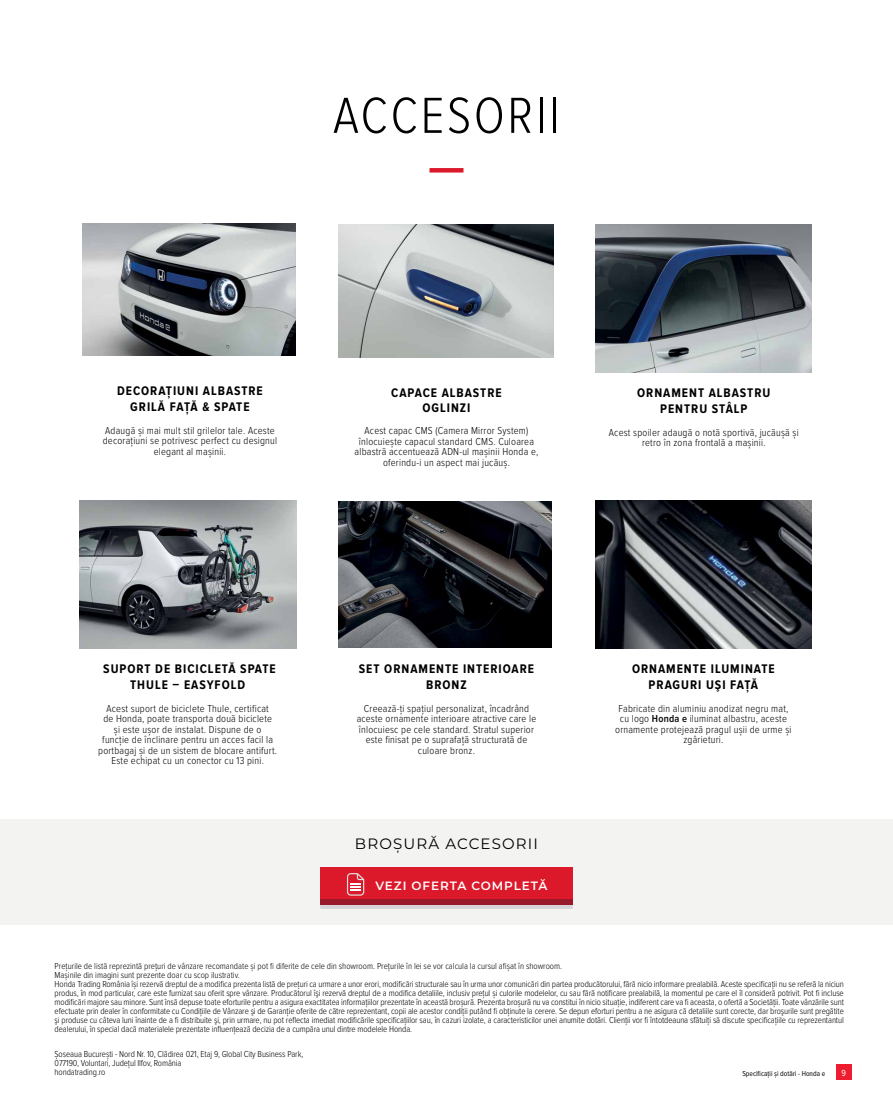
<style>
.page{position:relative;width:893px;height:1106px;background:#fff}
.page>*{position:absolute;margin:0;border:0;box-sizing:border-box;transform-origin:0 0}
.t1{font:300 52.5px "Proxima Nova Cond";letter-spacing:.05em;color:#000}
.t2{font:15px "Montserrat";letter-spacing:.075em;color:#000}
.t3{font:700 12.9px/15.5px "Proxima Nova Cond";letter-spacing:.075em;color:#000;text-align:center}
.t4{font:600 12px "Montserrat";letter-spacing:.075em;color:#fff}
.t5{font:300 10.5px/10.5px "Proxima Nova Cond";letter-spacing:.02em;color:#000;text-align:center}
.t6{font:9.15px "Proxima Nova A Cond";color:#fff}
.t7{font:300 9px/9px "Proxima Nova Cond";letter-spacing:-.01em;color:#000}
.t8{font:7.5px "Proxima Nova Cond";color:#000101}
.s1{font-weight:600}
</style>
<div class="page">
<div style="left:836px;top:1064px;width:16px;height:15px;background:#ed1c2f"></div>
<hr style="left:429px;top:168px;width:34px;height:4px;background:#db192b">
<img style="left:339px;top:225px;width:215px;height:132px">
<img style="left:79px;top:500px;width:217px;height:148px">
<img style="left:339px;top:502px;width:213px;height:145px">
<img style="left:595px;top:501px;width:216px;height:147px">
<img style="left:596px;top:225px;width:216px;height:147px">
<img style="left:82px;top:224px;width:214px;height:131px">
<div style="left:0;top:819px;width:893px;height:105px;background:#f3f3f1"></div>
<div style="left:320px;top:867px;width:253px;height:33px;background:#db192b"></div>
<svg style="left:320px;top:873px;width:253px;height:35px"></svg>
<h1 class="t1" style="left:333px;top:86px;width:229px">ACCESORII</h1>
<h3 class="t3" style="left:117px;top:384px;width:147px">DECORAȚIUNI ALBASTRE<br>GRILĂ FAȚĂ &amp; SPATE</h3>
<h3 class="t3" style="left:391px;top:385px;width:112px">CAPACE ALBASTRE<br>OGLINZI</h3>
<h3 class="t3" style="left:637px;top:385px;width:135px">ORNAMENT ALBASTRU<br>PENTRU STÂLP</h3>
<p class="t5" style="left:103px;top:425px;width:176px">Adaugă și mai mult stil grilelor tale. Aceste decorațiuni se potrivesc perfect cu designul elegant al mașinii.</p>
<p class="t5" style="left:355px;top:426px;width:185px">Acest capac CMS (Camera Mirror System) înlocuiește capacul standard CMS. Culoarea albastră accentuează ADN-ul mașinii Honda e, oferindu-i un aspect mai jucăuș.</p>
<p class="t5" style="left:609px;top:427px;width:191px">Acest spoiler adaugă o notă sportivă, jucăușă și retro în zona frontală a mașinii.</p>
<h3 class="t3" style="left:103px;top:661px;width:174px">SUPORT DE BICICLETĂ SPATE<br>THULE – EASYFOLD</h3>
<h3 class="t3" style="left:359px;top:661px;width:177px">SET ORNAMENTE INTERIOARE<br>BRONZ</h3>
<h3 class="t3" style="left:632px;top:661px;width:144px">ORNAMENTE ILUMINATE<br>PRAGURI UŞI FAȚĂ</h3>
<p class="t5" style="left:98px;top:703px;width:180px">Acest suport de biciclete Thule, certificat<br>de Honda, poate transporta două biciclete<br>și este ușor de instalat. Dispune de o<br>funcţie de înclinare pentru un acces facil la portbagaj și de un sistem de blocare antifurt.<br>Este echipat cu un conector cu 13 pini.</p>
<p class="t5" style="left:357px;top:703px;width:181px">Creează-ți spațiul personalizat, încadrând aceste ornamente interioare atractive care le înlocuiesc pe cele standard. Stratul superior este finisat pe o suprafață structurată de culoare bronz.</p>
<p class="t5" style="left:615px;top:703px;width:178px">Fabricate din aluminiu anodizat negru mat, cu logo <span class="s1">Honda e</span> iluminat albastru, aceste ornamente protejează pragul ușii de urme și zgârieturi.</p>
<h2 class="t2" style="left:355px;top:833px;width:185px">BROȘURĂ ACCESORII</h2>
<h3 class="t4" style="left:375px;top:877px;width:174px">VEZI OFERTA COMPLETĂ</h3>
<p class="t7" style="left:55px;top:961px;width:791px">Prețurile de listă reprezintă prețuri de vânzare recomandate și pot fi diferite de cele din showroom. Prețurile în lei se vor calcula la cursul afișat în showroom.<br>Mașinile din imagini sunt prezente doar cu scop ilustrativ.<br>Honda Trading România își rezervă dreptul de a modifica prezenta listă de prețuri ca urmare a unor erori, modificări structurale sau în urma unor comunicări din partea producătorului, fără nicio informare prealabilă. Aceste specificaţii nu se referă la niciun produs, în mod particular, care este furnizat sau oferit spre vânzare. Producătorul îşi rezervă dreptul de a modifica detaliile, inclusiv prețul și culorile modelelor, cu sau fără notificare prealabilă, la momentul pe care el îl consideră potrivit. Pot fi incluse modificări majore sau minore. Sunt însă depuse toate eforturile pentru a asigura exactitatea informaţiilor prezentate în această broșură. Prezenta broșură nu va constitui în nicio situaţie, indiferent care va fi aceasta, o ofertă a Societăţii. Toate vânzările sunt efectuate prin dealer în conformitate cu Condiţiile de Vânzare şi de Garanţie oferite de către reprezentant, copii ale acestor condiţii putând fi obţinute la cerere. Se depun eforturi pentru a ne asigura că detaliile sunt corecte, dar broşurile sunt pregătite şi produse cu câteva luni înainte de a fi distribuite şi, prin urmare, nu pot reflecta imediat modificările specificaţiilor sau, în cazuri izolate, a caracteristicilor unei anumite dotări. Clienţii vor fi întotdeauna sfătuiţi să discute specificaţiile cu reprezentantul dealerului, în special dacă materialele prezentate influențează decizia de a cumpăra unul dintre modelele Honda.</p>
<p class="t7" style="left:55px;top:1049px;width:250px">Șoseaua București - Nord Nr. 10, Clădirea 021, Etaj 9, Global City Business Park,<br>077190, Voluntari, Județul Ilfov, România<br>hondatrading.ro</p>
<p class="t6" style="left:842px;top:1067px;width:6px">9</p>
<p class="t8" style="left:742px;top:1068px;width:84px">Specificații și dotări - Honda e</p>
</div>
